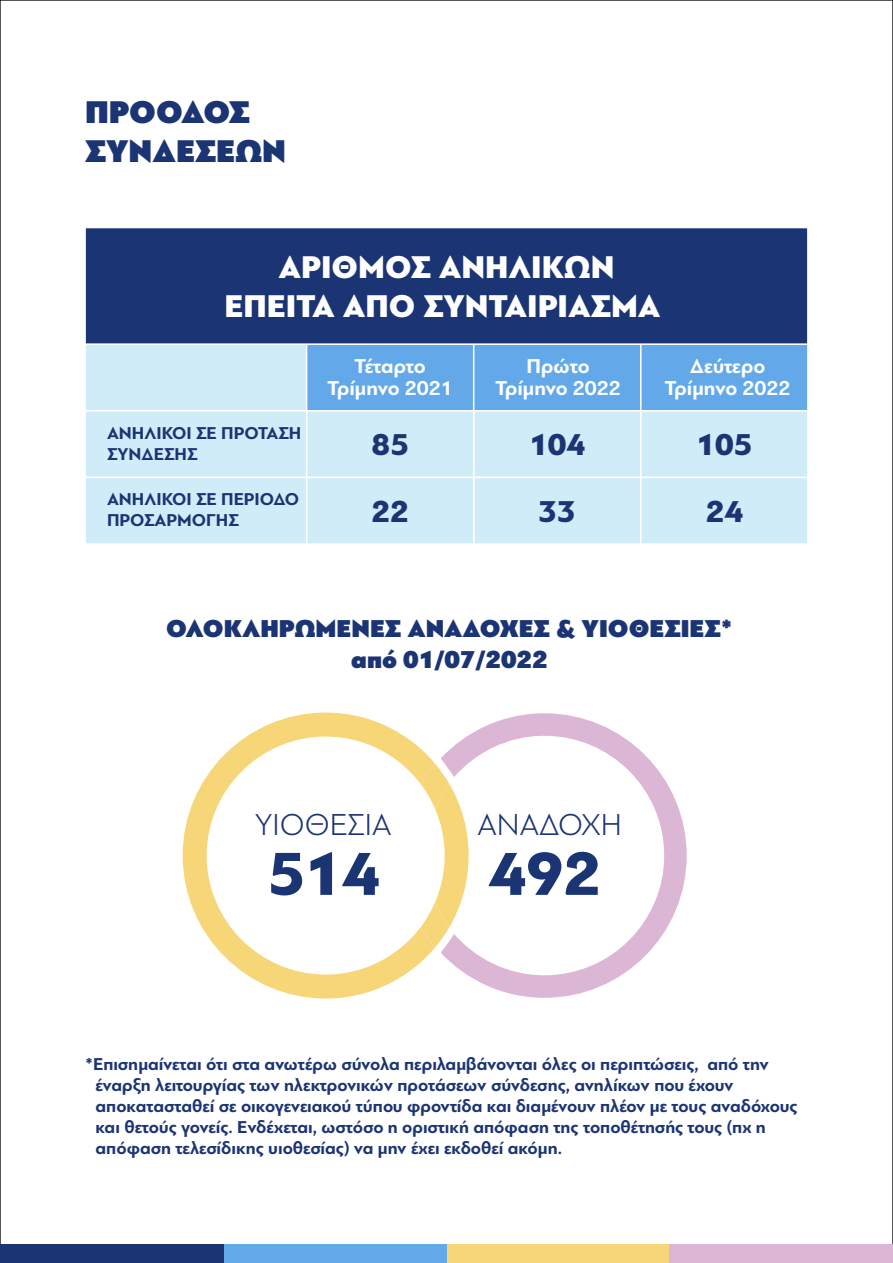
<style>
.page{position:relative;width:893px;height:1263px;background:#fff}
.page>*{position:absolute;margin:0;border:0;box-sizing:border-box;transform-origin:0 0}
.t1{font:900 63.6px "PF Bague Sans Pro";color:#1b3474}
.t2{font:900 33px/39.6px "PF Bague Sans Pro";color:#fff;text-align:center}
.t3{font:33px/39.6px "PF Bague Sans Pro U Black";color:#1b3474}
.t4{font:300 31.65px "PF Bague Sans Pro";color:#1b3474}
.t5{font:900 31.65px "PF Bague Sans Pro";color:#1b3474}
.t6{font:25.65px/30.8px "PF Bague Sans Pro U Black";color:#1b3474;text-align:center}
.t7{font:700 21px/22.5px "PF Bague Sans Pro";color:#fff;text-align:center}
.t8{font:700 18px/21px "PF Bague Sans Pro";color:#1b3474}
</style>
<div class="page">
<svg style="left:183px;top:712px;width:252px;height:286px"></svg>
<svg style="left:421px;top:763px;width:17px;height:184px"></svg>
<svg style="left:438px;top:713px;width:249px;height:285px"></svg>
<div style="left:446px;top:1244px;width:224px;height:19px;background:#f7d678"></div>
<div style="left:223px;top:1244px;width:223px;height:19px;background:#63a9e9"></div>
<div style="left:0;top:1244px;width:223px;height:19px;background:#1b3474"></div>
<div style="left:670px;top:1244px;width:223px;height:19px;background:#dbb6d5"></div>
<div style="left:84px;top:343px;width:725px;height:69px;background:#d1ecf9;border:2px solid #fff"></div>
<div style="left:306px;top:343px;width:168px;height:69px;background:#63a9e9"></div>
<div style="left:473px;top:343px;width:168px;height:69px;background:#63a9e9"></div>
<div style="left:84px;top:410px;width:725px;height:68px;background:#d1ecf9;border:2px solid #fff"></div>
<div style="left:84px;top:477px;width:725px;height:68px;background:#d1ecf9;border:2px solid #fff"></div>
<div style="left:473px;top:410px;width:168px;height:68px;background:#d1ecf9;border:2px solid #fff"></div>
<div style="left:306px;top:410px;width:168px;height:68px;background:#d1ecf9;border:2px solid #fff"></div>
<div style="left:473px;top:477px;width:168px;height:68px;background:#d1ecf9;border:2px solid #fff"></div>
<div style="left:640px;top:343px;width:169px;height:69px;background:#63a9e9;border:2px solid #fff"></div>
<div style="left:640px;top:410px;width:169px;height:68px;background:#d1ecf9;border:2px solid #fff"></div>
<div style="left:640px;top:477px;width:169px;height:68px;background:#d1ecf9;border:2px solid #fff"></div>
<div style="left:306px;top:477px;width:168px;height:68px;background:#d1ecf9;border:2px solid #fff"></div>
<div style="left:84px;top:227px;width:725px;height:118px;background:#1b3474;border:2px solid #fff"></div>
<h2 class="t3" style="left:85px;top:93px;width:202px">ΠΡΟΟ∆ΟΣ<br>ΣΥΝ∆ΕΣΕΩΝ</h2>
<h2 class="t2" style="left:224px;top:248px;width:438px">ΑΡΙΘΜΟΣ ΑΝΗΛΙΚΩΝ<br>ΕΠΕΙΤΑ ΑΠΟ ΣΥΝΤΑΙΡΙΑΣΜΑ</h2>
<p class="t7" style="left:327px;top:355px;width:127px">Τέταρτο<br>Τρίµηνο 2021</p>
<p class="t7" style="left:495px;top:355px;width:127px">Πρώτο<br>Τρίµηνο 2022</p>
<p class="t7" style="left:665px;top:355px;width:127px">∆εύτερο<br>Τρίµηνο 2022</p>
<p class="t8" style="left:107px;top:422px;width:196px">ΑΝΗΛΙΚΟΙ ΣΕ ΠΡΟΤΑΣΗ<br>ΣΥΝ∆ΕΣΗΣ</p>
<p class="t8" style="left:107px;top:488px;width:194px">ΑΝΗΛΙΚΟΙ ΣΕ ΠΕΡΙΟ∆Ο<br>ΠΡΟΣΑΡΜΟΓΗΣ</p>
<h3 class="t5" style="left:372px;top:492px;width:39px">22</h3>
<h3 class="t5" style="left:372px;top:425px;width:39px">85</h3>
<h3 class="t5" style="left:529px;top:425px;width:57px">104</h3>
<h3 class="t5" style="left:539px;top:492px;width:39px">33</h3>
<h3 class="t5" style="left:696px;top:425px;width:57px">105</h3>
<h3 class="t5" style="left:706px;top:492px;width:39px">24</h3>
<h3 class="t6" style="left:166px;top:614px;width:568px">ΟΛΟΚΛΗΡΩΜΕΝΕΣ ΑΝΑ∆ΟΧΕΣ &amp; ΥΙΟΘΕΣΙΕΣ* από 01/07/2022</h3>
<h3 class="t4" style="left:255px;top:806px;width:138px">ΥΙΟΘΕΣΙΑ</h3>
<h1 class="t1" style="left:267px;top:834px;width:114px">514</h1>
<h1 class="t1" style="left:488px;top:834px;width:114px">492</h1>
<h3 class="t4" style="left:478px;top:806px;width:146px">ΑΝΑ∆ΟΧΗ</h3>
<p class="t8" style="left:96px;top:1053px;width:703px;text-indent:-10px">*Επισηµαίνεται ότι στα ανωτέρω σύνολα περιλαµβάνονται όλες οι περιπτώσεις, από την έναρξη λειτουργίας των ηλεκτρονικών προτάσεων σύνδεσης, ανηλίκων που έχουν αποκατασταθεί σε οικογενειακού τύπου φροντίδα και διαµένουν πλέον µε τους αναδόχους και θετούς γονείς. Ενδέχεται, ωστόσο η οριστική απόφαση της τοποθέτησής τους (πχ η απόφαση τελεσίδικης υιοθεσίας) να µην έχει εκδοθεί ακόµη.</p>
</div>
